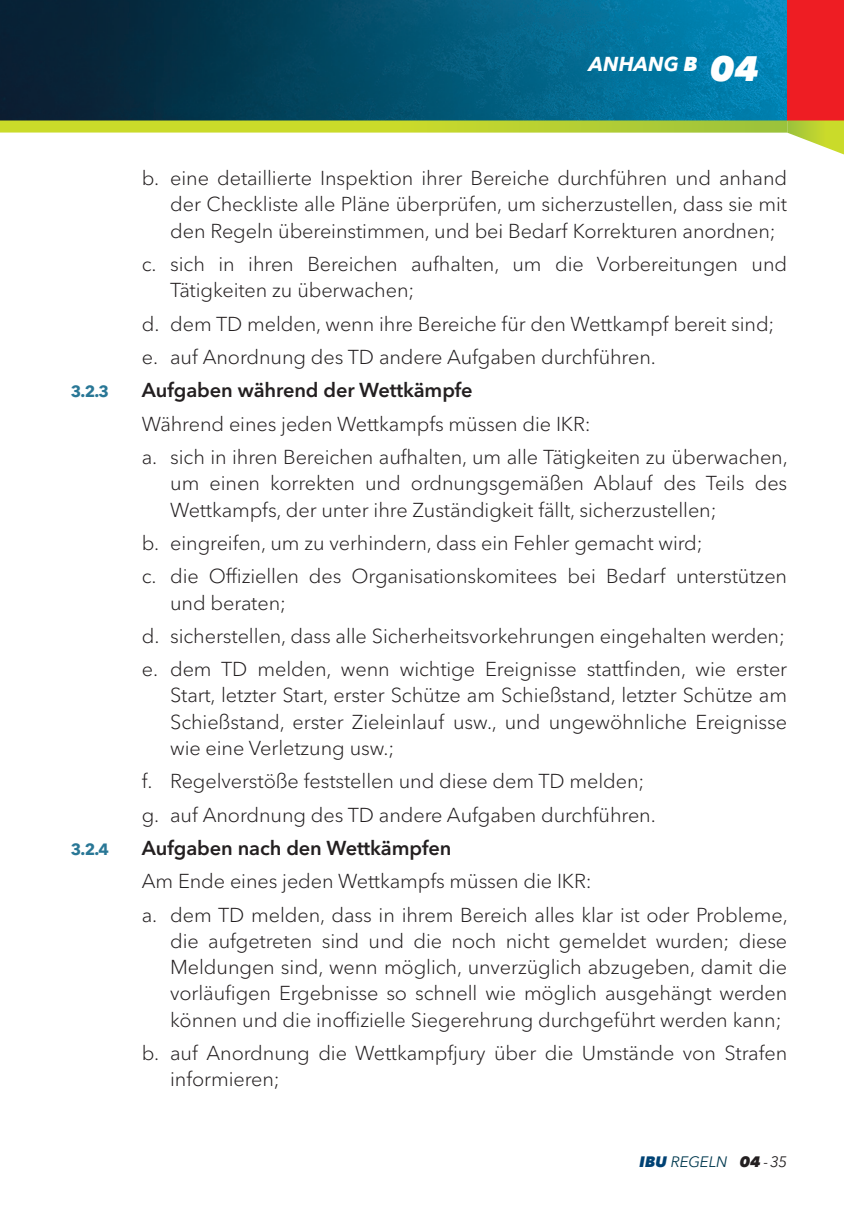
<style>
.page{position:relative;width:844px;height:1205px;background:#fff}
.page>*{position:absolute;margin:0;border:0;box-sizing:border-box;transform-origin:0 0}
.t1{font:300 20px/26.2px "Avenir Next W1 G";letter-spacing:-.005em;color:#231f20}
.t2{font:600 20px "Avenir Next W1 G";letter-spacing:-.005em;color:#231f20}
.t3{font:italic 700 20px "Avenir Next W1 G";color:#fff}
.t4{font:700 16.25px "Avenir Next W1 G";color:#297796}
.t5{font:italic 15px "Avenir Next W1 G";color:#01394f}
.s1{font-weight:800}
.s2{font-weight:800;font-size:35px}
.s3{font-weight:800;color:#004274}
.s4{font-weight:800;color:#231f20}
.s5{color:#231f20}
</style>
<div class="page">
<img style="left:0;top:0;width:787px;height:120px">
<div style="left:787px;top:0;width:56px;height:120px;background:#ee1d23"></div>
<svg style="left:787px;top:120px;width:56px;height:34px"></svg>
<svg style="left:0;top:120px;width:787px;height:13px"></svg>
<p class="t3" style="left:588px;top:52px;width:171px">ANHANG <span class="s1">B</span> <span class="s2">04</span></p>
<p class="t1" style="left:170px;top:165px;width:618px;text-align:justify;text-indent:-28px">b. eine detaillierte Inspektion ihrer Bereiche durchführen und anhand der Checkliste alle Pläne überprüfen, um sicherzustellen, dass sie mit den Regeln übereinstimmen, und bei Bedarf Korrekturen anordnen;</p>
<p class="t1" style="left:170px;top:251px;width:618px;text-indent:-28px">c. sich in ihren Bereichen aufhalten, um die Vorbereitungen und<br>Tätigkeiten zu überwachen;</p>
<p class="t1" style="left:142px;top:307px;width:634px;line-height:33.2px">d. dem TD melden, wenn ihre Bereiche für den Wettkampf bereit sind; e. auf Anordnung des TD andere Aufgaben durchführen.</p>
<p class="t4" style="left:71px;top:382px;width:39px">3.2.3</p>
<p class="t2" style="left:142px;top:378px;width:332px">Aufgaben während der Wettkämpfe</p>
<p class="t1" style="left:142px;top:407px;width:647px;line-height:33.2px">Während eines jeden Wettkampfs müssen die IKR:<br>a. sich in ihren Bereichen aufhalten, um alle Tätigkeiten zu überwachen,</p>
<p class="t1" style="left:170px;top:470px;width:618px">um einen korrekten und ordnungsgemäßen Ablauf des Teils des<br>Wettkampfs, der unter ihre Zuständigkeit fällt, sicherzustellen;</p>
<p class="t1" style="left:142px;top:526px;width:646px;line-height:33.2px">b. eingreifen, um zu verhindern, dass ein Fehler gemacht wird;<br>c. die Offiziellen des Organisationskomitees bei Bedarf unterstützen</p>
<p class="t1" style="left:142px;top:586px;width:646px;line-height:33.2px;text-indent:28px">und beraten;<br>d. sicherstellen, dass alle Sicherheitsvorkehrungen eingehalten werden; e. dem TD melden, wenn wichtige Ereignisse stattfinden, wie erster</p>
<p class="t1" style="left:170px;top:682px;width:618px;text-align:justify">Start, letzter Start, erster Schütze am Schießstand, letzter Schütze am Schießstand, erster Zieleinlauf usw., und ungewöhnliche Ereignisse wie eine Verletzung usw.;</p>
<p class="t1" style="left:142px;top:765px;width:515px;line-height:33.2px">f. Regelverstöße feststellen und diese dem TD melden; g. auf Anordnung des TD andere Aufgaben durchführen.</p>
<p class="t4" style="left:71px;top:839px;width:39px">3.2.4</p>
<p class="t2" style="left:142px;top:836px;width:311px">Aufgaben nach den Wettkämpfen</p>
<p class="t1" style="left:142px;top:865px;width:647px;line-height:33.2px">Am Ende eines jeden Wettkampfs müssen die IKR:<br>a. dem TD melden, dass in ihrem Bereich alles klar ist oder Probleme,</p>
<p class="t1" style="left:170px;top:928px;width:618px;text-align:justify">die aufgetreten sind und die noch nicht gemeldet wurden; diese Meldungen sind, wenn möglich, unverzüglich abzugeben, damit die vorläufigen Ergebnisse so schnell wie möglich ausgehängt werden können und die inoffizielle Siegerehrung durchgeführt werden kann;</p>
<p class="t1" style="left:170px;top:1040px;width:618px;text-indent:-28px">b. auf Anordnung die Wettkampfjury über die Umstände von Strafen informieren;</p>
<p class="t5" style="left:639px;top:1152px;width:149px"><span class="s3">IBU</span> REGELN <span class="s4">04</span> <span class="s5">- 35</span></p>
</div>
